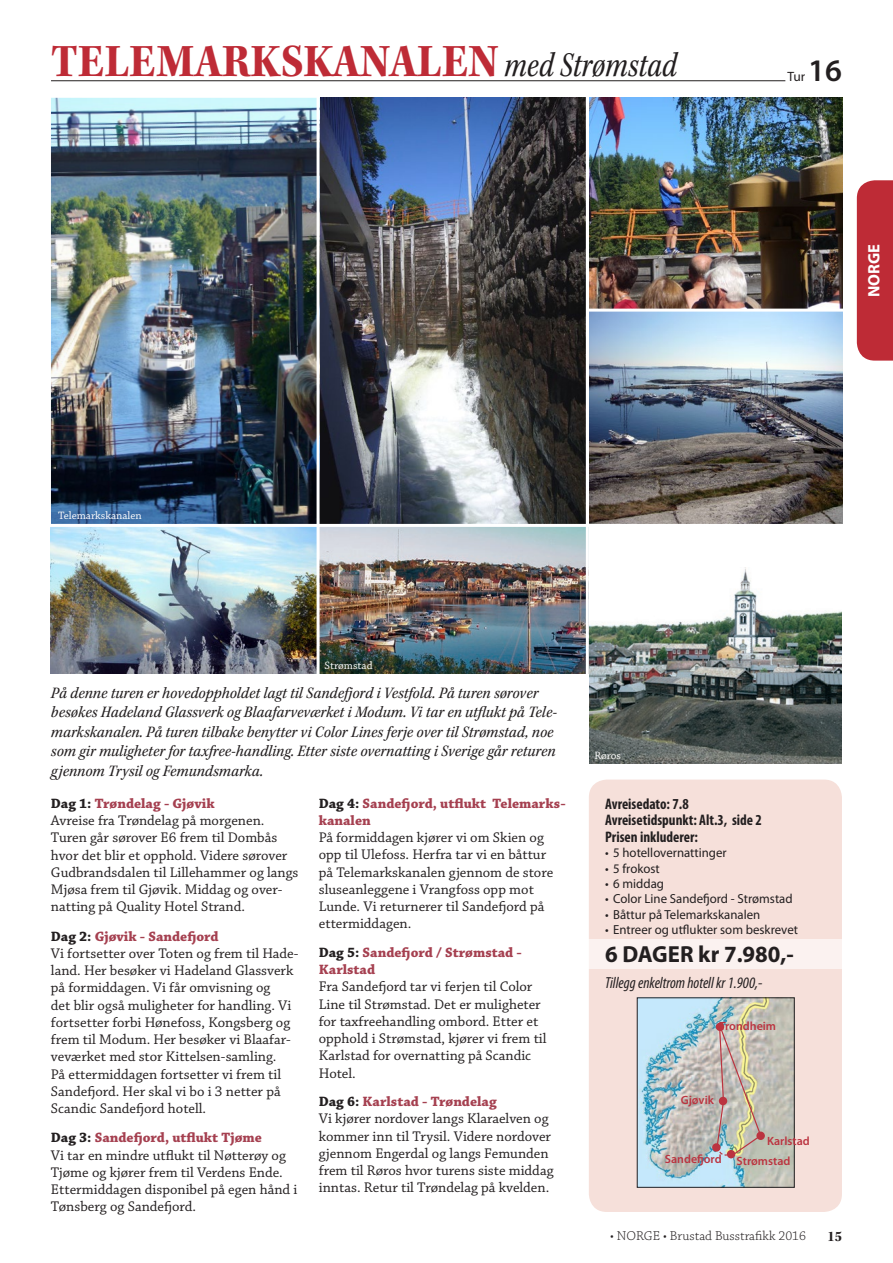
<style>
.page{position:relative;width:893px;height:1263px;background:#fff}
.page>*{position:absolute;margin:0;border:0;box-sizing:border-box;transform-origin:0 0}
.t1{font:48px "Kepler Std Bold Scn";color:#be2b36}
.t2{font:600 31.5px "Myriad Pro";color:#231f20}
.t3{font:700 23.4px "Myriad Pro";color:#231f20}
.t4{font:16.5px/19.5px "Kepler Std Scn It";color:#231f20}
.t5{font:700 16.5px "Myriad Pro";color:#fff}
.t6{font:italic condensed 16.05px "Myriad Pro";color:#231f20}
.t7{font:700 condensed 15.3px/16.8px "Myriad Pro";color:#231f20}
.t8{font:15px "Kepler Std Bold Scn";color:#231f20}
.t9{font:14.7px/17.2px "Chaparral Pro";color:#231f20}
.t10{font:700 14.25px/17.2px "Chaparral Pro";color:#a54050}
.t11{font:300 13.5px "Chaparral Pro";color:#231f20}
.t12{font:13.5px "Myriad Pro";color:#231f20}
.t13{font:13.05px "Myriad Pro";color:#231f20}
.t14{font:600 12px "Myriad Pro";color:#bb3440}
.t15{font:11.25px "Chaparral Pro";color:#fff}
.s1{font-family:"Kepler Std Scn It";font-size:36px;color:#231f20}
.s2{color:#231f20}
</style>
<div class="page">
<div style="left:857px;top:180px;width:36px;height:181px;background:#be2b36"></div>
<div style="left:589px;top:779px;width:253px;height:433px;background:#f6e0da;border-radius:18px"></div>
<img style="left:589px;top:567px;width:253px;height:196px">
<img style="left:51px;top:98px;width:535px;height:426px">
<img style="left:320px;top:527px;width:266px;height:147px">
<img style="left:51px;top:527px;width:266px;height:147px">
<img style="left:589px;top:98px;width:253px;height:426px">
<hr style="left:51px;top:80px;width:734px;height:1px;background:#231f20">
<div style="left:589px;top:939px;width:255px;height:30px;background:#fbf2f0"></div>
<img style="left:639px;top:999px;width:153px;height:186px">
<div style="left:637px;top:997px;width:157px;height:190px;border:1px solid #231f20"></div>
<div style="left:727px;top:1150px;width:8px;height:8px;background:#bb3440;border-radius:50%"></div>
<img style="left:713px;top:1021px;width:49px;height:135px">
<div style="left:756px;top:1131px;width:9px;height:9px;background:#bb3440;border-radius:50%"></div>
<hr style="left:317px;top:90px;width:3px;height:593px;background:#fff">
<hr style="left:588px;top:309px;width:261px;height:3px;background:#fff">
<h1 class="t1" style="left:51px;top:34px;width:627px">TELEMARKSKANALEN <span class="s1">med Strømstad</span></h1>
<p class="t12" style="left:787px;top:68px;width:19px">Tur</p>
<h2 class="t2" style="left:808px;top:50px;width:35px">16</h2>
<p class="t5" style="left:863px;top:297px;width:54px;rotate:-90deg">NORGE</p>
<p class="t15" style="left:58px;top:510px;width:85px">Telemarkskanalen</p>
<p class="t15" style="left:325px;top:659px;width:49px">Strømstad</p>
<p class="t4" style="left:51px;top:683px;width:508px">På denne turen er hovedoppholdet lagt til Sandefjord i Vestfold. På turen sørover besøkes Hadeland Glassverk og Blaafarveværket i Modum. Vi tar en utflukt på Tele&shy;markskanalen. På turen tilbake benytter vi Color Lines ferje over til Strømstad, noe som gir muligheter for taxfree-handling. Etter siste overnatting i Sverige går returen gjennom Trysil og Femundsmarka.</p>
<p class="t10" style="left:51px;top:795px;width:165px"><span class="s2">Dag 1:</span> Trøndelag - Gjøvik</p>
<p class="t9" style="left:51px;top:812px;width:249px">Avreise fra Trøndelag på morgenen.<br>Turen går sørover E6 frem til Dombås hvor det blir et opphold. Videre sørover Gudbrandsdalen til Lillehammer og langs Mjøsa frem til Gjøvik. Middag og over&shy;natting på Quality Hotel Strand.</p>
<p class="t10" style="left:51px;top:928px;width:169px"><span class="s2">Dag 2:</span> Gjøvik - Sandefjord</p>
<p class="t9" style="left:51px;top:945px;width:249px">Vi fortsetter over Toten og frem til Hade&shy;land. Her besøker vi Hadeland Glassverk på formiddagen. Vi får omvisning og<br>det blir også muligheter for handling. Vi fortsetter forbi Hønefoss, Kongsberg og frem til Modum. Her besøker vi Blaafar&shy;veværket med stor Kittelsen-samling.<br>På ettermiddagen fortsetter vi frem til Sandefjord. Her skal vi bo i 3 netter på Scandic Sandefjord hotell.</p>
<p class="t10" style="left:51px;top:1130px;width:212px"><span class="s2">Dag 3:</span> Sandefjord, utflukt Tjøme</p>
<p class="t9" style="left:51px;top:1147px;width:248px">Vi tar en mindre utflukt til Nøtterøy og Tjøme og kjører frem til Verdens Ende.<br>Ettermiddagen disponibel på egen hånd i Tønsberg og Sandefjord.</p>
<p class="t10" style="left:319px;top:795px;width:248px"><span class="s2">Dag 4:</span> Sandefjord, utflukt Telemarks&shy;kanalen</p>
<p class="t9" style="left:319px;top:829px;width:236px">På formiddagen kjører vi om Skien og opp til Ulefoss. Herfra tar vi en båttur på Telemarkskanalen gjennom de store sluseanleggene i Vrangfoss opp mot Lunde. Vi returnerer til Sandefjord på ettermiddagen.</p>
<p class="t10" style="left:319px;top:944px;width:204px"><span class="s2">Dag 5:</span> Sandefjord / Strømstad -<br>Karlstad</p>
<p class="t9" style="left:319px;top:979px;width:229px">Fra Sandefjord tar vi ferjen til Color<br>Line til Strømstad. Det er muligheter for taxfreehandling ombord. Etter et opphold i Strømstad, kjører vi frem til<br>Karlstad for overnatting på Scandic<br>Hotel.</p>
<p class="t10" style="left:319px;top:1093px;width:179px"><span class="s2">Dag 6:</span> Karlstad - Trøndelag</p>
<p class="t9" style="left:319px;top:1111px;width:236px">Vi kjører nordover langs Klaraelven og kommer inn til Trysil. Videre nordover gjennom Engerdal og langs Femunden frem til Røros hvor turens siste middag inntas. Retur til Trøndelag på kvelden.</p>
<p class="t15" style="left:594px;top:749px;width:28px">Røros</p>
<p class="t7" style="left:605px;top:795px;width:158px">Avreisedato: 7.8<br>Avreisetidspunkt: Alt.3, side 2<br>Prisen inkluderer:</p>
<p class="t13" style="left:605px;top:845px;width:123px">• 5 hotellovernattinger</p>
<p class="t13" style="left:605px;top:860px;width:56px">• 5 frokost</p>
<p class="t13" style="left:605px;top:875px;width:60px">• 6 middag</p>
<p class="t13" style="left:605px;top:891px;width:189px">• Color Line Sandefjord - Strømstad</p>
<p class="t13" style="left:605px;top:906px;width:157px">• Båttur på Telemarkskanalen</p>
<p class="t13" style="left:605px;top:921px;width:194px">• Entreer og utflukter som beskrevet</p>
<h3 class="t3" style="left:605px;top:939px;width:190px">6 DAGER kr 7.980,-</h3>
<p class="t6" style="left:605px;top:973px;width:159px">Tillegg enkeltrom hotell kr 1.900,-</p>
<p class="t14" style="left:719px;top:1018px;width:58px">Trondheim</p>
<p class="t14" style="left:681px;top:1093px;width:35px">Gjøvik</p>
<p class="t14" style="left:767px;top:1133px;width:44px">Karlstad</p>
<p class="t14" style="left:665px;top:1151px;width:127px">Sandefjord Strømstad</p>
<p class="t11" style="left:610px;top:1228px;width:197px">• NORGE • Brustad Busstrafikk 2016</p>
<p class="t8" style="left:828px;top:1227px;width:16px">15</p>
</div>
